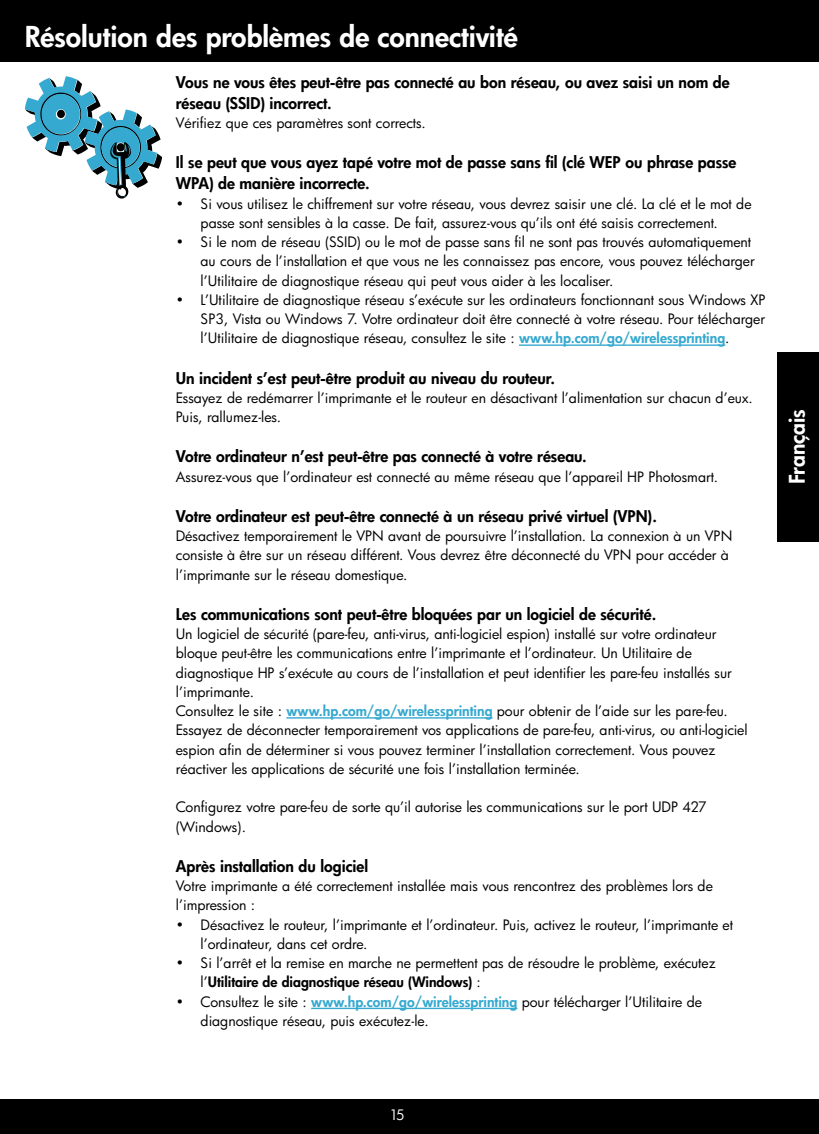
<style>
.page{position:relative;width:819px;height:1134px;background:#fff}
.page>*{position:absolute;margin:0;border:0;box-sizing:border-box;transform-origin:0 0}
.t1{font:800 28px "Futura";color:#fff}
.t2{font:800 21px "Futura";color:#fff}
.t3{font:800 15.75px/21px "Futura";color:#000}
.t4{font:14px/19.2px "Futura";color:#000}
.t5{font:14px "Futura";color:#fff}
.s1{font-weight:800;color:#36a9d0}
.s2{font-weight:800}
</style>
<div class="page">
<div style="left:0;top:0;width:819px;height:62px;background:#000"></div>
<div style="left:0;top:1099px;width:819px;height:35px;background:#000"></div>
<hr style="left:519px;top:344px;width:206px;height:2px;background:#36a9d0">
<hr style="left:286px;top:717px;width:207px;height:2px;background:#36a9d0">
<hr style="left:311px;top:1008px;width:206px;height:1px;background:#36a9d0">
<svg style="left:25px;top:76px;width:137px;height:123px"></svg>
<div style="left:777px;top:352px;width:42px;height:190px;background:#000"></div>
<h1 class="t1" style="left:25px;top:18px;width:494px">Résolution des problèmes de connectivité</h1>
<p class="t3" style="left:176px;top:71px;width:556px">Vous ne vous êtes peut-être pas connecté au bon réseau, ou avez saisi un nom de réseau (SSID) incorrect.</p>
<p class="t4" style="left:176px;top:113px;width:252px">Vérifiez que ces paramètres sont corrects.</p>
<p class="t3" style="left:176px;top:152px;width:562px">Il se peut que vous ayez tapé votre mot de passe sans fil (clé WEP ou phrase passe<br>WPA) de manière incorrecte.</p>
<p class="t4" style="left:201px;top:194px;width:553px;text-indent:-25px">• Si vous utilisez le chiffrement sur votre réseau, vous devrez saisir une clé. La clé et le mot de passe sont sensibles à la casse. De fait, assurez-vous qu’ils ont été saisis correctement.</p>
<p class="t4" style="left:201px;top:232px;width:556px;text-indent:-25px">• Si le nom de réseau (SSID) ou le mot de passe sans fil ne sont pas trouvés automatiquement au cours de l’installation et que vous ne les connaissez pas encore, vous pouvez télécharger l’Utilitaire de diagnostique réseau qui peut vous aider à les localiser.</p>
<p class="t4" style="left:201px;top:290px;width:566px;text-align:justify;text-indent:-25px">• L’Utilitaire de diagnostique réseau s’exécute sur les ordinateurs fonctionnant sous Windows XP SP3, Vista ou Windows 7. Votre ordinateur doit être connecté à votre réseau. Pour télécharger l’Utilitaire de diagnostique réseau, consultez le site : <span class="s1">www.hp.com/go/wirelessprinting</span>.</p>
<p class="t3" style="left:176px;top:367px;width:381px">Un incident s’est peut-être produit au niveau du routeur.</p>
<p class="t4" style="left:176px;top:388px;width:578px">Essayez de redémarrer l’imprimante et le routeur en désactivant l’alimentation sur chacun d’eux.<br>Puis, rallumez-les.</p>
<p class="t3" style="left:176px;top:446px;width:412px">Votre ordinateur n’est peut-être pas connecté à votre réseau.</p>
<p class="t4" style="left:176px;top:467px;width:544px">Assurez-vous que l’ordinateur est connecté au même réseau que l’appareil HP Photosmart.</p>
<p class="t3" style="left:176px;top:505px;width:483px">Votre ordinateur est peut-être connecté à un réseau privé virtuel (VPN).</p>
<p class="t4" style="left:176px;top:526px;width:558px">Désactivez temporairement le VPN avant de poursuivre l’installation. La connexion à un VPN consiste à être sur un réseau différent. Vous devrez être déconnecté du VPN pour accéder à l’imprimante sur le réseau domestique.</p>
<p class="t3" style="left:176px;top:603px;width:482px">Les communications sont peut-être bloquées par un logiciel de sécurité.</p>
<p class="t4" style="left:176px;top:624px;width:573px">Un logiciel de sécurité (pare-feu, anti-virus, anti-logiciel espion) installé sur votre ordinateur bloque peut-être les communications entre l’imprimante et l’ordinateur. Un Utilitaire de diagnostique HP s’exécute au cours de l’installation et peut identifier les pare-feu installés sur l’imprimante.<br>Consultez le site : <span class="s1">www.hp.com/go/wirelessprinting</span> pour obtenir de l’aide sur les pare-feu.<br>Essayez de déconnecter temporairement vos applications de pare-feu, anti-virus, ou anti-logiciel espion afin de déterminer si vous pouvez terminer l’installation correctement. Vous pouvez réactiver les applications de sécurité une fois l’installation terminée.</p>
<p class="t4" style="left:176px;top:797px;width:533px">Configurez votre pare-feu de sorte qu’il autorise les communications sur le port UDP 427 (Windows).</p>
<p class="t3" style="left:176px;top:855px;width:194px">Après installation du logiciel</p>
<p class="t4" style="left:176px;top:876px;width:539px">Votre imprimante a été correctement installée mais vous rencontrez des problèmes lors de l’impression :</p>
<p class="t4" style="left:201px;top:915px;width:534px;text-indent:-25px">• Désactivez le routeur, l’imprimante et l’ordinateur. Puis, activez le routeur, l’imprimante et l’ordinateur, dans cet ordre.</p>
<p class="t4" style="left:201px;top:953px;width:517px;text-indent:-25px">• Si l’arrêt et la remise en marche ne permettent pas de résoudre le problème, exécutez l’<span class="s2">Utilitaire de diagnostique réseau (Windows)</span> :</p>
<p class="t4" style="left:201px;top:992px;width:503px;text-indent:-25px">• Consultez le site : <span class="s1">www.hp.com/go/wirelessprinting</span> pour télécharger l’Utilitaire de diagnostique réseau, puis exécutez-le.</p>
<h2 class="t2" style="left:784px;top:484px;width:76px;rotate:-90deg">Français</h2>
<p class="t5" style="left:390px;top:1105px;width:17px">15</p>
</div>
